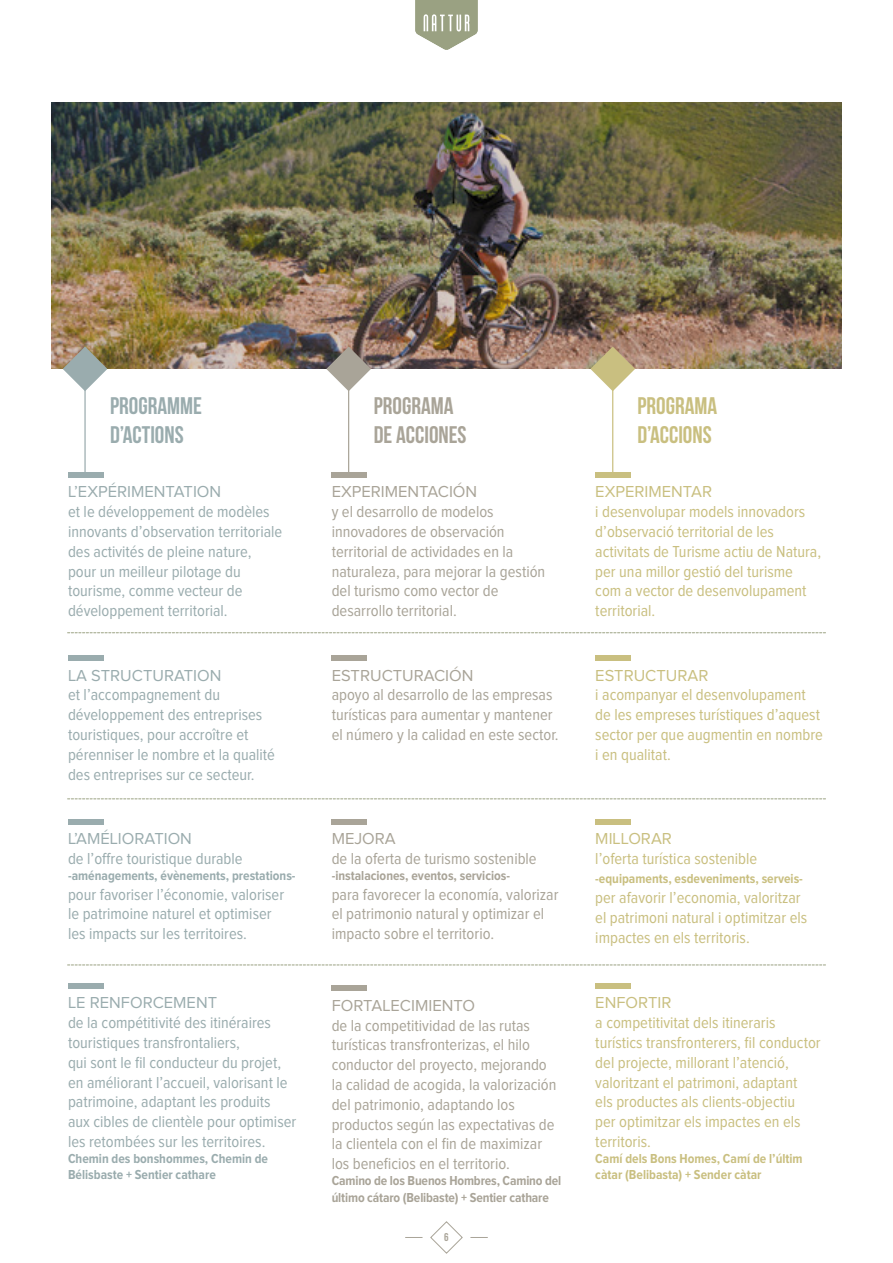
<style>
.page{position:relative;width:893px;height:1263px;background:#fff}
.page>*{position:absolute;margin:0;border:0;box-sizing:border-box;transform-origin:0 0}
.t1{font:24px/28.8px "Bebas Neue";color:#9aacae}
.t2{font:24px/28.8px "Bebas Neue";color:#a9a498}
.t3{font:24px/28.8px "Bebas Neue";color:#c9bf80}
.t4{font:16.5px/19.8px "Proxima Nova Cond";color:#9aacae}
.t5{font:16.5px/19.8px "Proxima Nova Cond";color:#a9a498}
.t6{font:16.5px/19.8px "Proxima Nova Cond";color:#c9bf80}
.t7{font:16.5px "Proxima Nova";color:#9aacae}
.t8{font:16.5px "Proxima Nova";color:#a9a498}
.t9{font:16.5px "Proxima Nova";color:#c9bf80}
.t10{font:700 13.5px/16.2px "Proxima Nova Cond";letter-spacing:-.01em;color:#a9a498}
.t11{font:700 13.5px/16.2px "Proxima Nova Cond";color:#c9bf80}
.t12{font:700 13.5px/16.2px "Proxima Nova Cond";color:#9aacae}
.t13{font:11.25px "Bebas Neue";color:#a9a498}
</style>
<div class="page">
<svg style="left:430px;top:1221px;width:33px;height:33px"></svg>
<svg style="left:405px;top:1237px;width:17px;height:1px"></svg>
<svg style="left:470px;top:1237px;width:18px;height:1px"></svg>
<svg style="left:415px;top:0;width:63px;height:50px"></svg>
<img style="left:51px;top:102px;width:791px;height:267px">
<div style="left:68px;top:472px;width:35px;height:5px;background:#9aacae"></div>
<div style="left:332px;top:472px;width:35px;height:5px;background:#a9a498"></div>
<div style="left:595px;top:472px;width:35px;height:5px;background:#c9bf80"></div>
<div style="left:68px;top:656px;width:35px;height:5px;background:#9aacae"></div>
<div style="left:332px;top:656px;width:35px;height:5px;background:#a9a498"></div>
<div style="left:595px;top:656px;width:35px;height:5px;background:#c9bf80"></div>
<div style="left:68px;top:819px;width:35px;height:5px;background:#9aacae"></div>
<div style="left:332px;top:819px;width:35px;height:5px;background:#a9a498"></div>
<div style="left:595px;top:819px;width:35px;height:5px;background:#c9bf80"></div>
<div style="left:68px;top:983px;width:35px;height:6px;background:#9aacae"></div>
<div style="left:332px;top:986px;width:35px;height:5px;background:#a9a498"></div>
<div style="left:595px;top:983px;width:35px;height:6px;background:#c9bf80"></div>
<svg style="left:63px;top:347px;width:44px;height:43px"></svg>
<hr style="left:84px;top:380px;width:2px;height:93px;background:#9aacae">
<svg style="left:326px;top:347px;width:45px;height:44px"></svg>
<hr style="left:348px;top:380px;width:1px;height:94px;background:#a9a498">
<svg style="left:590px;top:347px;width:45px;height:44px"></svg>
<hr style="left:612px;top:380px;width:1px;height:95px;background:#c9bf80">
<svg style="left:68px;top:632px;width:758px;height:1px"></svg>
<svg style="left:68px;top:798px;width:758px;height:1px"></svg>
<svg style="left:68px;top:964px;width:758px;height:1px"></svg>
<h1 class="t1" style="left:110px;top:391px;width:93px">PROGRAMME<br>D’ACTIONS</h1>
<h1 class="t2" style="left:374px;top:391px;width:94px">PROGRAMA<br>DE ACCIONES</h1>
<h1 class="t3" style="left:637px;top:391px;width:81px">PROGRAMA<br>D’ACCIONS</h1>
<p class="t7" style="left:68px;top:484px;width:155px">L’EXPÉRIMENTATION</p>
<p class="t4" style="left:68px;top:502px;width:216px">et le développement de modèles innovants d’observation territoriale des activités de pleine nature, pour un meilleur pilotage du tourisme, comme vecteur de développement territorial.</p>
<p class="t7" style="left:68px;top:667px;width:155px">LA STRUCTURATION</p>
<p class="t4" style="left:68px;top:685px;width:208px">et l’accompagnement du développement des entreprises touristiques, pour accroître et pérenniser le nombre et la qualité des entreprises sur ce secteur.</p>
<p class="t7" style="left:68px;top:831px;width:125px">L’AMÉLIORATION</p>
<p class="t4" style="left:68px;top:849px;width:176px">de l’offre touristique durable</p>
<p class="t12" style="left:68px;top:868px;width:229px">-aménagements, évènements, prestations-</p>
<p class="t4" style="left:68px;top:885px;width:218px">pour favoriser l’économie, valoriser le patrimoine naturel et optimiser les impacts sur les territoires.</p>
<p class="t7" style="left:68px;top:995px;width:151px">LE RENFORCEMENT</p>
<p class="t4" style="left:68px;top:1013px;width:230px">de la compétitivité des itinéraires touristiques transfrontaliers,<br>qui sont le fil conducteur du projet, en améliorant l’accueil, valorisant le patrimoine, adaptant les produits aux cibles de clientèle pour optimiser les retombées sur les territoires.</p>
<p class="t12" style="left:68px;top:1151px;width:202px">Chemin des bonshommes, Chemin de<br>Bélisbaste + Sentier cathare</p>
<p class="t8" style="left:332px;top:484px;width:147px">EXPERIMENTACIÓN</p>
<p class="t5" style="left:332px;top:502px;width:215px">y el desarrollo de modelos innovadores de observación territorial de actividades en la naturaleza, para mejorar la gestión del turismo como vector de desarrollo territorial.</p>
<p class="t8" style="left:332px;top:667px;width:143px">ESTRUCTURACIÓN</p>
<p class="t5" style="left:332px;top:685px;width:229px">apoyo al desarrollo de las empresas turísticas para aumentar y mantener el número y la calidad en este sector.</p>
<p class="t8" style="left:332px;top:831px;width:66px">MEJORA</p>
<p class="t5" style="left:332px;top:849px;width:207px">de la oferta de turismo sostenible</p>
<p class="t10" style="left:332px;top:868px;width:180px">-instalaciones, eventos, servicios-</p>
<p class="t5" style="left:332px;top:885px;width:228px">para favorecer la economía, valorizar el patrimonio natural y optimizar el impacto sobre el territorio.</p>
<p class="t8" style="left:332px;top:998px;width:145px">FORTALECIMIENTO</p>
<p class="t5" style="left:332px;top:1016px;width:226px">de la competitividad de las rutas turísticas transfronterizas, el hilo conductor del proyecto, mejorando la calidad de acogida, la valorización del patrimonio, adaptando los productos según las expectativas de la clientela con el fin de maximizar los beneficios en el territorio.</p>
<p class="t10" style="left:332px;top:1173px;width:231px">Camino de los Buenos Hombres, Camino del último cátaro (Belibaste) + Sentier cathare</p>
<p class="t13" style="left:444px;top:1231px;width:6px">6</p>
<p class="t9" style="left:595px;top:484px;width:118px">EXPERIMENTAR</p>
<p class="t6" style="left:595px;top:502px;width:227px">i desenvolupar models innovadors d’observació territorial de les activitats de Turisme actiu de Natura, per una millor gestió del turisme com a vector de desenvolupament territorial.</p>
<p class="t9" style="left:595px;top:667px;width:115px">ESTRUCTURAR</p>
<p class="t6" style="left:595px;top:685px;width:229px">i acompanyar el desenvolupament de les empreses turístiques d’aquest sector per que augmentin en nombre i en qualitat.</p>
<p class="t9" style="left:595px;top:831px;width:78px">MILLORAR</p>
<p class="t6" style="left:595px;top:849px;width:163px">l’oferta turística sostenible</p>
<p class="t11" style="left:595px;top:871px;width:209px">-equipaments, esdeveniments, serveis-</p>
<p class="t6" style="left:595px;top:888px;width:213px">per afavorir l’economia, valoritzar el patrimoni natural i optimitzar els impactes en els territoris.</p>
<p class="t9" style="left:595px;top:995px;width:78px">ENFORTIR</p>
<p class="t6" style="left:595px;top:1013px;width:227px">a competitivitat dels itineraris turístics transfronterers, fil conductor del projecte, millorant l’atenció, valoritzant el patrimoni, adaptant<br>els productes als clients-objectiu<br>per optimitzar els impactes en els territoris.</p>
<p class="t11" style="left:595px;top:1151px;width:209px">Camí dels Bons Homes, Camí de l’últim càtar (Belibasta) + Sender càtar</p>
</div>
